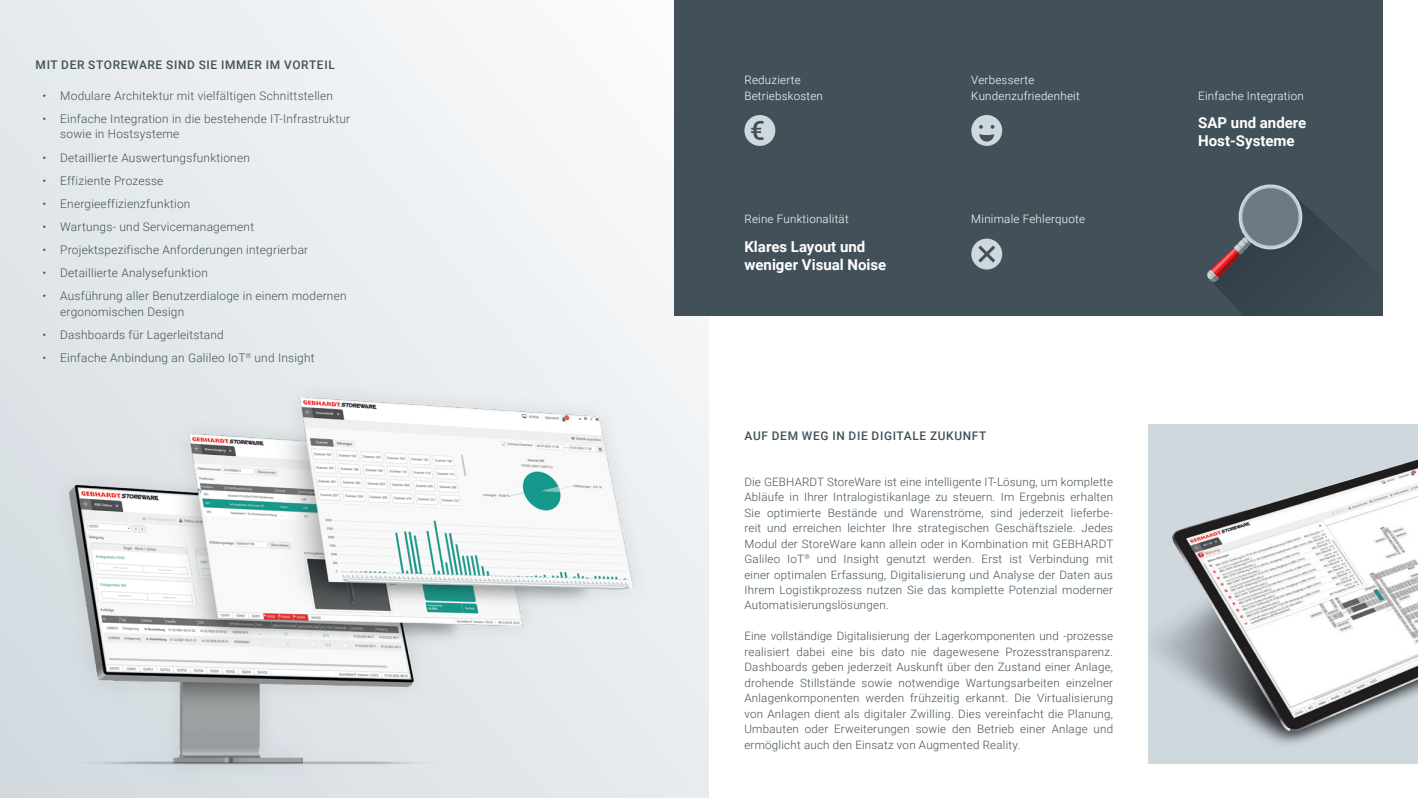
<style>
.page{position:relative;width:1418px;height:798px;background:#fff}
.page>*{position:absolute;margin:0;border:0;box-sizing:border-box;transform-origin:0 0}
.t1{font:700 15px/18px "Roboto";color:#fff}
.t2{font:300 11.88px/15.6px "Roboto";letter-spacing:.02em;color:#425159}
.t3{font:500 11.88px "Roboto";letter-spacing:.055em;color:#425159}
.t4{font:300 11.5px/15.4px "Roboto";letter-spacing:.02em;color:#425159;text-align:justify}
.t5{font:300 11.5px/15.4px "Roboto";letter-spacing:.02em;color:#fff}
</style>
<div class="page">
<div style="left:0;top:0;width:709px;height:797px;background:#ecf0f2"></div>
<img style="left:0;top:317px;width:634px;height:480px">
<div style="left:673px;top:0;width:709px;height:316px;background:#425159"></div>
<svg style="left:1207px;top:184px;width:140px;height:131px"></svg>
<img style="left:1148px;top:424px;width:269px;height:339px">
<svg style="left:744px;top:115px;width:31px;height:31px"></svg>
<svg style="left:971px;top:115px;width:31px;height:31px"></svg>
<svg style="left:971px;top:238px;width:31px;height:31px"></svg>
<p class="t3" style="left:36px;top:56px;width:300px">MIT DER STOREWARE SIND SIE IMMER IM VORTEIL</p>
<p class="t2" style="left:43px;top:87px;width:292px">• Modulare Architektur mit vielfältigen Schnittstellen</p>
<p class="t2" style="left:60px;top:110px;width:291px;text-indent:-18px">• Einfache Integration in die bestehende IT-Infrastruktur sowie in Hostsysteme</p>
<p class="t2" style="left:43px;top:149px;width:209px">• Detaillierte Auswertungsfunktionen</p>
<p class="t2" style="left:43px;top:172px;width:122px">• Effiziente Prozesse</p>
<p class="t2" style="left:43px;top:195px;width:149px">• Energieeffizienzfunktion</p>
<p class="t2" style="left:43px;top:218px;width:213px">• Wartungs- und Servicemanagement</p>
<p class="t2" style="left:43px;top:241px;width:267px">• Projektspezifische Anforderungen integrierbar</p>
<p class="t2" style="left:43px;top:265px;width:167px">• Detaillierte Analysefunktion</p>
<p class="t2" style="left:60px;top:288px;width:288px;text-indent:-18px">• Ausführung aller Benutzerdialoge in einem modernen ergonomischen Design</p>
<p class="t2" style="left:43px;top:327px;width:183px">• Dashboards für Lagerleitstand</p>
<p class="t2" style="left:43px;top:350px;width:274px">• Einfache Anbindung an Galileo IoT<sup>®</sup> und Insight</p>
<p class="t5" style="left:744px;top:72px;width:80px">Reduzierte<br>Betriebskosten</p>
<p class="t5" style="left:744px;top:211px;width:106px">Reine Funktionalität</p>
<h1 class="t1" style="left:744px;top:236px;width:143px">Klares Layout und weniger Visual Noise</h1>
<p class="t5" style="left:971px;top:72px;width:110px">Verbesserte<br>Kundenzufriedenheit</p>
<p class="t5" style="left:971px;top:211px;width:115px">Minimale Fehlerquote</p>
<p class="t3" style="left:744px;top:427px;width:243px">AUF DEM WEG IN DIE DIGITALE ZUKUNFT</p>
<p class="t4" style="left:744px;top:473px;width:370px">Die GEBHARDT StoreWare ist eine intelligente IT-Lösung, um komplette Abläufe in Ihrer Intralogistikanlage zu steuern. Im Ergebnis erhalten Sie optimierte Bestände und Warenströme, sind jederzeit lieferbe&shy;reit und erreichen leichter Ihre strategischen Geschäftsziele. Jedes Modul der StoreWare kann allein oder in Kombination mit GEBHARDT Galileo IoT<sup>®</sup> und Insight genutzt werden. Erst ist Verbindung mit einer optimalen Erfassung, Digitalisierung und Analyse der Daten aus Ihrem Logistikprozess nutzen Sie das komplette Potenzial moderner Automatisierungslösungen.</p>
<p class="t4" style="left:744px;top:628px;width:370px">Eine vollständige Digitalisierung der Lagerkomponenten und -prozesse realisiert dabei eine bis dato nie dagewesene Prozesstransparenz.<br>Dashboards geben jederzeit Auskunft über den Zustand einer Anlage, drohende Stillstände sowie notwendige Wartungsarbeiten einzelner Anlagenkomponenten werden frühzeitig erkannt. Die Virtualisierung von Anlagen dient als digitaler Zwilling. Dies vereinfacht die Planung, Umbauten oder Erweiterungen sowie den Betrieb einer Anlage und ermöglicht auch den Einsatz von Augmented Reality.</p>
<p class="t5" style="left:1198px;top:87px;width:107px">Einfache Integration</p>
<h1 class="t1" style="left:1198px;top:113px;width:110px">SAP und andere<br>Host-Systeme</h1>
</div>
